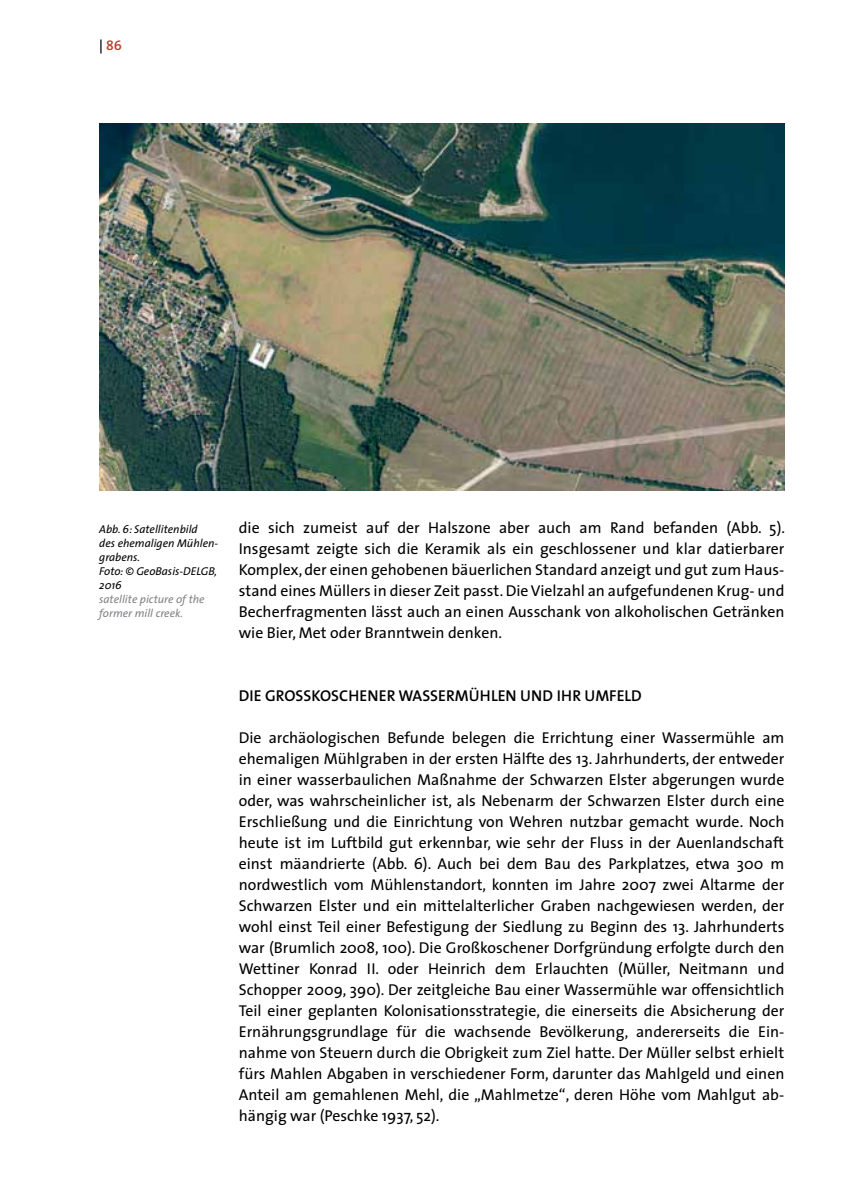
<style>
.page{position:relative;width:844px;height:1191px;background:#fff}
.page>*{position:absolute;margin:0;border:0;box-sizing:border-box;transform-origin:0 0}
.t1{font:15.75px/21px "The Sans";color:#000;text-align:justify}
.t2{font:600 15.75px "The Sans";color:#000}
.t3{font:14px "The Sans Semi Bold Caps";color:#b93f2e}
.t4{font:italic 11.38px/14px "The Sans";color:#000}
.t5{font:italic 11.38px/14px "The Sans";color:#808285}
.s1{color:#000}
</style>
<div class="page">
<img style="left:99px;top:123px;width:685px;height:368px">
<p class="t3" style="left:99px;top:33px;width:24px"><span class="s1">|</span> 86</p>
<p class="t4" style="left:99px;top:521px;width:120px">Abb. 6: Satellitenbild<br>des ehemaligen Mühlen&shy;grabens.<br>Foto: © GeoBasis-DELGB,<br>2016</p>
<p class="t5" style="left:99px;top:591px;width:107px">satellite picture of the former mill creek.</p>
<p class="t1" style="left:239px;top:516px;width:547px">die sich zumeist auf der Halszone aber auch am Rand befanden (Abb. 5).<br>Insgesamt zeigte sich die Keramik als ein geschlossener und klar datierbarer Komplex, der einen gehobenen bäuerlichen Standard anzeigt und gut zum Haus&shy;stand eines Müllers in dieser Zeit passt. Die Vielzahl an aufgefundenen Krug- und Becherfragmenten lässt auch an einen Ausschank von alkoholischen Getränken wie Bier, Met oder Branntwein denken.</p>
<p class="t2" style="left:239px;top:682px;width:404px">DIE GROSSKOSCHENER WASSERMÜHLEN UND IHR UMFELD</p>
<p class="t1" style="left:239px;top:726px;width:547px">Die archäologischen Befunde belegen die Errichtung einer Wassermühle am ehemaligen Mühlgraben in der ersten Hälfte des 13. Jahrhunderts, der entweder in einer wasserbaulichen Maßnahme der Schwarzen Elster abgerungen wurde oder, was wahrscheinlicher ist, als Nebenarm der Schwarzen Elster durch eine Erschließung und die Einrichtung von Wehren nutzbar gemacht wurde. Noch heute ist im Luftbild gut erkennbar, wie sehr der Fluss in der Auenlandschaft einst mäandrierte (Abb. 6). Auch bei dem Bau des Parkplatzes, etwa 300 m nordwestlich vom Mühlenstandort, konnten im Jahre 2007 zwei Altarme der Schwarzen Elster und ein mittelalterlicher Graben nachgewiesen werden, der wohl einst Teil einer Befestigung der Siedlung zu Beginn des 13. Jahrhunderts war (Brumlich 2008, 100). Die Großkoschener Dorfgründung erfolgte durch den Wettiner Konrad II. oder Heinrich dem Erlauchten (Müller, Neitmann und Schopper 2009, 390). Der zeitgleiche Bau einer Wassermühle war offensichtlich Teil einer geplanten Kolonisationsstrategie, die einerseits die Absicherung der Ernährungsgrundlage für die wachsende Bevölkerung, andererseits die Ein&shy;nahme von Steuern durch die Obrigkeit zum Ziel hatte. Der Müller selbst erhielt fürs Mahlen Abgaben in verschiedener Form, darunter das Mahlgeld und einen Anteil am gemahlenen Mehl, die „Mahlmetze“, deren Höhe vom Mahlgut ab&shy;hängig war (Peschke 1937, 52).</p>
</div>
